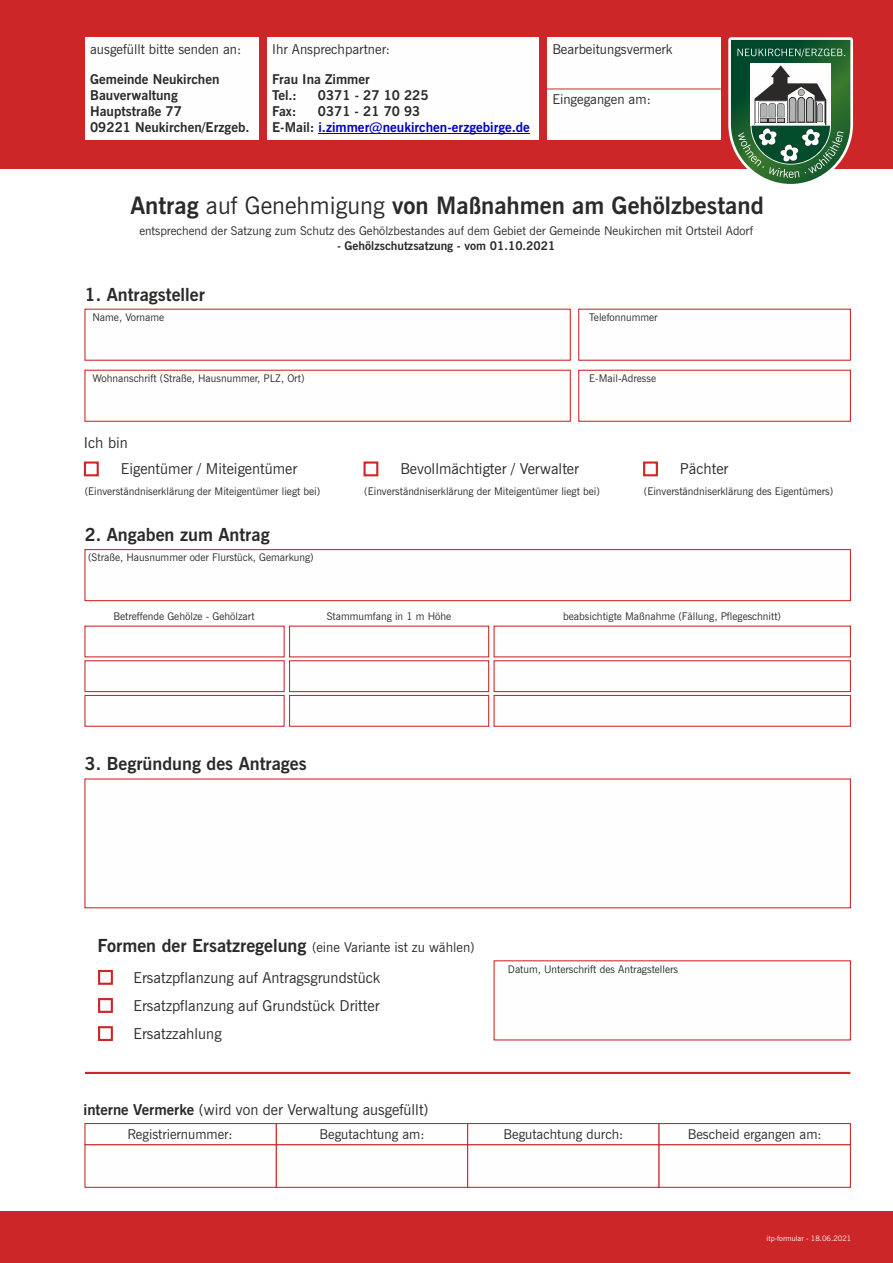
<style>
.page{position:relative;width:893px;height:1263px;background:#fff}
.page>*{position:absolute;margin:0;border:0;box-sizing:border-box;transform-origin:0 0}
.t1{font:700 24px "News Gothic BT";color:#2b2a29}
.t2{font:700 18px "News Gothic BT";color:#2b2a29}
.t3{font:15px/28px "News Gothic BT";color:#2b2a29}
.t4{font:13.5px "News Gothic BT";color:#2b2a29}
.t5{font:700 13.5px/16.2px "News Gothic BT";color:#2b2a29}
.t6{font:700 13.5px/16.2px "News Gothic BT";color:#0000c4}
.t7{font:12px "News Gothic BT";color:#2b2a29}
.t8{font:700 12px "News Gothic BT";color:#2b2a29}
.t9{font:10.5px "News Gothic BT";color:#2b2a29}
.t10{font:7.5px "News Gothic BT";color:#fefefe}
.s1{color:#2b2a29}
.s2{font-weight:400}
.s3{font-weight:700;font-size:18px}
.s4{font-weight:700}
</style>
<div class="page">
<div style="left:0;top:0;width:893px;height:168px;background:#cd2628"></div>
<svg style="left:726px;top:37px;width:130px;height:147px;background:#758b75"></svg>
<div style="left:85px;top:38px;width:174px;height:102px;background:#fefefe"></div>
<div style="left:267px;top:38px;width:272px;height:102px;background:#fefefe"></div>
<hr style="left:318px;top:133px;width:212px;height:1px;background:#0000c4">
<div style="left:547px;top:38px;width:174px;height:102px;background:#fefefe"></div>
<hr style="left:547px;top:89px;width:174px;height:1px;background:#cd2628">
<svg style="left:84px;top:308px;width:487px;height:53px"></svg>
<svg style="left:578px;top:308px;width:273px;height:53px"></svg>
<svg style="left:84px;top:369px;width:487px;height:53px"></svg>
<svg style="left:578px;top:369px;width:273px;height:53px"></svg>
<svg style="left:83px;top:461px;width:16px;height:16px"></svg>
<svg style="left:363px;top:461px;width:16px;height:16px"></svg>
<svg style="left:643px;top:461px;width:15px;height:16px"></svg>
<svg style="left:84px;top:549px;width:767px;height:53px"></svg>
<svg style="left:84px;top:625px;width:767px;height:102px"></svg>
<svg style="left:84px;top:778px;width:767px;height:131px"></svg>
<svg style="left:98px;top:969px;width:15px;height:16px"></svg>
<svg style="left:98px;top:998px;width:15px;height:15px"></svg>
<svg style="left:98px;top:1026px;width:15px;height:15px"></svg>
<svg style="left:493px;top:960px;width:358px;height:81px"></svg>
<svg style="left:84px;top:1123px;width:767px;height:65px"></svg>
<div style="left:0;top:1212px;width:893px;height:51px;background:#cd2628"></div>
<hr style="left:85px;top:1072px;width:765px;height:2px;background:#cd2628">
<p class="t4" style="left:90px;top:43px;width:153px">ausgefüllt bitte senden an:</p>
<p class="t5" style="left:90px;top:72px;width:161px">Gemeinde Neukirchen<br>Bauverwaltung<br>Hauptstraße 77<br>09221 Neukirchen/Erzgeb.</p>
<p class="t4" style="left:272px;top:43px;width:119px">Ihr Ansprechpartner:</p>
<p class="t5" style="left:272px;top:72px;width:99px">Frau Ina Zimmer<br>Tel.:</p>
<p class="t5" style="left:318px;top:88px;width:112px">0371 - 27 10 225</p>
<p class="t6" style="left:272px;top:104px;width:259px;text-indent:46px"><span class="s1">0371 - 21 70 93<br>E-Mail:</span> i.zimmer@neukirchen-erzgebirge.de</p>
<p class="t5" style="left:272px;top:104px;width:26px">Fax:</p>
<p class="t4" style="left:552px;top:43px;width:122px">Bearbeitungsvermerk</p>
<p class="t4" style="left:552px;top:93px;width:100px">Eingegangen am:</p>
<h1 class="t1" style="left:130px;top:195px;width:635px">Antrag <span class="s2">auf Genehmigung</span> von Maßnahmen am Gehölzbestand</h1>
<p class="t7" style="left:139px;top:226px;width:615px">entsprechend der Satzung zum Schutz des Gehölzbestandes auf dem Gebiet der Gemeinde Neukirchen mit Ortsteil Adorf</p>
<p class="t8" style="left:337px;top:241px;width:220px">- Gehölzschutzsatzung - vom 01.10.2021</p>
<h2 class="t2" style="left:85px;top:287px;width:122px">1. Antragsteller</h2>
<p class="t9" style="left:92px;top:313px;width:73px">Name, Vorname</p>
<p class="t9" style="left:589px;top:313px;width:70px">Telefonnummer</p>
<p class="t9" style="left:92px;top:374px;width:214px">Wohnanschrift (Straße, Hausnummer, PLZ, Ort)</p>
<p class="t9" style="left:589px;top:374px;width:68px">E-Mail-Adresse</p>
<h3 class="t3" style="left:121px;top:431px;width:178px;line-height:26.4px;text-indent:-37px">Ich bin<br>Eigentümer / Miteigentümer</h3>
<p class="t9" style="left:85px;top:487px;width:237px">(Einverständniserklärung der Miteigentümer liegt bei)</p>
<h2 class="t2" style="left:85px;top:527px;width:186px">2. Angaben zum Antrag</h2>
<p class="t9" style="left:88px;top:553px;width:227px">(Straße, Hausnummer oder Flurstück, Gemarkung)</p>
<h3 class="t3" style="left:400px;top:456px;width:180px">Bevollmächtigter / Verwalter</h3>
<p class="t9" style="left:364px;top:487px;width:237px">(Einverständniserklärung der Miteigentümer liegt bei)</p>
<h3 class="t3" style="left:680px;top:456px;width:50px">Pächter</h3>
<p class="t9" style="left:644px;top:487px;width:191px">(Einverständniserklärung des Eigentümers)</p>
<p class="t9" style="left:114px;top:612px;width:143px">Betreffende Gehölze - Gehölzart</p>
<p class="t9" style="left:327px;top:612px;width:126px">Stammumfang in 1 m Höhe</p>
<p class="t9" style="left:563px;top:612px;width:219px">beabsichtigte Maßnahme (Fällung, Pflegeschnitt)</p>
<h2 class="t2" style="left:85px;top:757px;width:223px">3. Begründung des Antrages</h2>
<p class="t4" style="left:98px;top:942px;width:379px"><span class="s3">Formen der Ersatzregelung</span> (eine Variante ist zu wählen)</p>
<h3 class="t3" style="left:134px;top:965px;width:248px;text-align:justify">Ersatzpflanzung auf Antragsgrundstück Ersatzpflanzung auf Grundstück Dritter Ersatzzahlung</h3>
<p class="t9" style="left:508px;top:965px;width:172px">Datum, Unterschrift des Antragstellers</p>
<h3 class="t3" style="left:84px;top:1097px;width:346px"><span class="s4">interne Vermerke</span> (wird von der Verwaltung ausgefüllt)</h3>
<p class="t4" style="left:127px;top:1129px;width:107px">Registriernummer:</p>
<p class="t4" style="left:320px;top:1129px;width:107px">Begutachtung am:</p>
<p class="t4" style="left:504px;top:1129px;width:121px">Begutachtung durch:</p>
<p class="t4" style="left:688px;top:1129px;width:135px">Bescheid ergangen am:</p>
<p class="t10" style="left:766px;top:1235px;width:86px">itp-formular - 18.06.2021</p>
</div>
